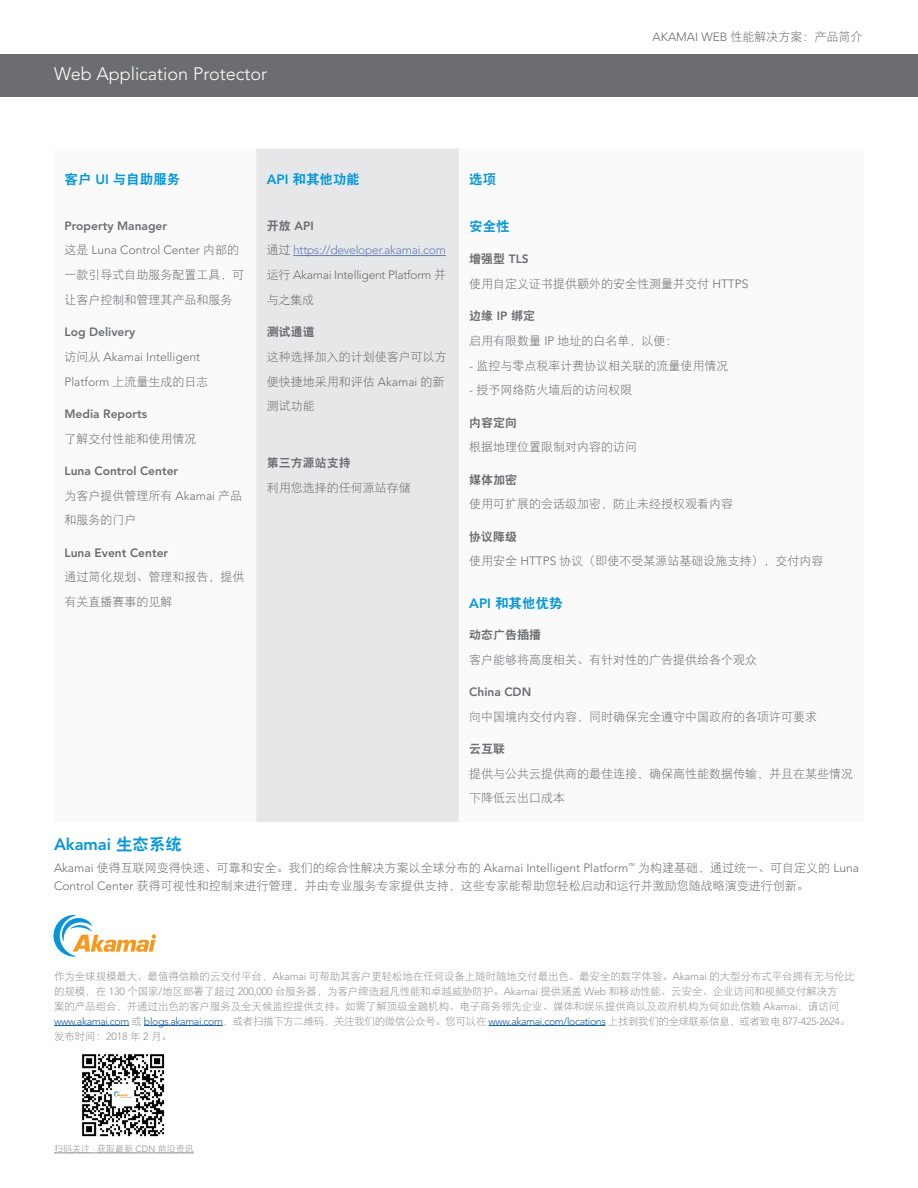
<style>
.page{position:relative;width:918px;height:1188px;background:#fff}
.page>*{position:absolute;margin:0;border:0;box-sizing:border-box;transform-origin:0 0}
.t1{font:300 18px "Avenir LT Std";color:#fff}
.Body_Copy{font:800 16.5px "Avenir LT Std";color:#0696d7}
.Body_Copy-2{font:13.5px "DFP Hei W9";color:#0696d7}
.Body_Copy-3{font:12px/24.8px "DFP Hei W3";color:#6c6d70}
.Body_Copy-4{font:800 12px "Avenir LT Std";color:#6c6d70}
.Body_Copy-5{font:300 12px/24.8px "Avenir LT Std";letter-spacing:-.02em;color:#607eb4;text-align:justify}
.Body_Copy-6{font:12px "DFP Hei W9";color:#6c6d70}
.Body_Copy-7{font:300 12px/24.8px "Avenir LT Std";color:#6c6d70}
.Hybrid_WAN_Solutions{font:12px "DFP Hei W3";color:#6c6d70}
.t2{font:10.5px/15px "DFP Hei W3";letter-spacing:-.01em;color:#8e9091}
.t3{font:9px "DFP Hei W3";color:#8e9091}
.s1{font-family:"Avenir LT Std";font-weight:300}
.s2{font-family:"Avenir LT Std";font-weight:800}
.s3{font-family:"DFP Hei W3";font-weight:400}
.s4{font-family:"DFP Hei W9";font-weight:400}
.s5{font-family:"DFP Hei W3";font-weight:400;color:#6c6d70}
.s6{color:#6c6d70}
.s7{font-family:"Avenir LT Std";font-weight:300;color:#175d9e}
</style>
<div class="page">
<div style="left:0;top:54px;width:918px;height:43px;background:#6c6d70"></div>
<div style="left:256px;top:148px;width:203px;height:674px;background:#e6e7e9"></div>
<hr style="left:293px;top:255px;width:153px;height:1px;background:#607eb4">
<hr style="left:54px;top:1025px;width:75px;height:1px;background:#175d9e">
<hr style="left:144px;top:1025px;width:79px;height:1px;background:#175d9e">
<hr style="left:489px;top:1025px;width:117px;height:1px;background:#175d9e">
<hr style="left:54px;top:1153px;width:140px;height:1px;background:#8e9091">
<svg style="left:53px;top:915px;width:103px;height:42px"></svg>
<img style="left:82px;top:1054px;width:83px;height:83px">
<p class="t1" style="left:54px;top:63px;width:215px">Web Application Protector</p>
<p class="Hybrid_WAN_Solutions" style="left:652px;top:30px;width:212px"><span class="s1">AKAMAI WEB</span> 性能解决方案：产品简介</p>
<p class="Body_Copy-2" style="left:64px;top:172px;width:117px">客户 <span class="s2">UI</span> 与自助服务</p>
<p class="Body_Copy-2" style="left:267px;top:172px;width:95px"><span class="s2">API</span> 和其他功能</p>
<p class="Body_Copy-2" style="left:469px;top:172px;width:28px">选项</p>
<p class="Body_Copy-4" style="left:64px;top:218px;width:104px">Property Manager</p>
<p class="Body_Copy-3" style="left:64px;top:237px;width:181px">这是 <span class="s1">Luna Control Center</span> 内部的一款引导式自助服务配置工具，可让客户控制和管理其产品和服务</p>
<p class="Body_Copy-4" style="left:64px;top:325px;width:72px">Log Delivery</p>
<p class="Body_Copy-7" style="left:64px;top:344px;width:146px"><span class="s3">访问从</span> Akamai Intelligent<br>Platform <span class="s3">上流量生成的日志</span></p>
<p class="Body_Copy-4" style="left:64px;top:407px;width:84px">Media Reports</p>
<p class="Body_Copy-3" style="left:64px;top:426px;width:133px">了解交付性能和使用情况</p>
<p class="Body_Copy-4" style="left:64px;top:464px;width:115px">Luna Control Center</p>
<p class="Body_Copy-3" style="left:64px;top:483px;width:179px">为客户提供管理所有 <span class="s1">Akamai</span> 产品和服务的门户</p>
<p class="Body_Copy-4" style="left:64px;top:545px;width:105px">Luna Event Center</p>
<p class="Body_Copy-3" style="left:64px;top:564px;width:181px">通过简化规划、管理和报告，提供有关直播赛事的见解</p>
<p class="Body_Copy-2" style="left:469px;top:219px;width:42px">安全性</p>
<p class="Body_Copy-6" style="left:469px;top:252px;width:61px">增强型 <span class="s2">TLS</span></p>
<p class="Body_Copy-3" style="left:469px;top:271px;width:281px">使用自定义证书提供额外的安全性测量并交付 <span class="s1">HTTPS</span></p>
<p class="Body_Copy-6" style="left:469px;top:309px;width:67px">边缘 <span class="s2">IP</span> 绑定</p>
<p class="Body_Copy-3" style="left:469px;top:328px;width:210px">启用有限数量 <span class="s1">IP</span> 地址的白名单，以便：</p>
<p class="Body_Copy-3" style="left:469px;top:353px;width:261px"><span class="s1">-</span> 监控与零点税率计费协议相关联的流量使用情况</p>
<p class="Body_Copy-3" style="left:469px;top:378px;width:165px"><span class="s1">-</span> 授予网络防火墙后的访问权限</p>
<p class="Body_Copy-6" style="left:469px;top:416px;width:49px">内容定向</p>
<p class="Body_Copy-3" style="left:469px;top:435px;width:169px">根据地理位置限制对内容的访问</p>
<p class="Body_Copy-6" style="left:469px;top:473px;width:49px">媒体加密</p>
<p class="Body_Copy-3" style="left:469px;top:492px;width:265px">使用可扩展的会话级加密，防止未经授权观看内容</p>
<p class="Body_Copy-6" style="left:469px;top:530px;width:49px">协议降级</p>
<p class="Body_Copy-3" style="left:469px;top:549px;width:356px">使用安全 <span class="s1">HTTPS</span> 协议（即使不受某源站基础设施支持），交付内容</p>
<p class="Body_Copy-2" style="left:469px;top:596px;width:95px"><span class="s2">API</span> 和其他优势</p>
<p class="Body_Copy-6" style="left:469px;top:628px;width:73px">动态广告插播</p>
<p class="Body_Copy-3" style="left:469px;top:647px;width:289px">客户能够将高度相关、有针对性的广告提供给各个观众</p>
<p class="Body_Copy-4" style="left:469px;top:685px;width:63px">China CDN</p>
<p class="Body_Copy-3" style="left:469px;top:704px;width:349px">向中国境内交付内容，同时确保完全遵守中国政府的各项许可要求</p>
<p class="Body_Copy-6" style="left:469px;top:742px;width:37px">云互联</p>
<p class="Body_Copy-3" style="left:469px;top:761px;width:385px">提供与公共云提供商的最佳连接，确保高性能数据传输，并且在某些情况下降低云出口成本</p>
<p class="Body_Copy-4" style="left:267px;top:218px;width:48px"><span class="s4">开放</span> API</p>
<p class="Body_Copy-5" style="left:267px;top:238px;width:181px"><span class="s5">通过</span> https://developer.akamai.com<span class="s5">运行</span> <span class="s6">Akamai Intelligent Platform</span> <span class="s5">并与之集成</span></p>
<p class="Body_Copy-6" style="left:267px;top:325px;width:49px">测试通道</p>
<p class="Body_Copy-3" style="left:267px;top:344px;width:181px">这种选择加入的计划使客户可以方便快捷地采用和评估 <span class="s1">Akamai</span> 的新测试功能</p>
<p class="Body_Copy-6" style="left:267px;top:457px;width:85px">第三方源站支持</p>
<p class="Body_Copy-3" style="left:267px;top:475px;width:145px">利用您选择的任何源站存储</p>
<p class="Body_Copy" style="left:54px;top:834px;width:130px">Akamai <span class="s4">生态系统</span></p>
<p class="Body_Copy-3" style="left:54px;top:858px;width:806px;line-height:18.8px"><span class="s1">Akamai</span> 使得互联网变得快速、可靠和安全。我们的综合性解决方案以全球分布的 <span class="s1">Akamai Intelligent Platform</span><sup>™</sup> 为构建基础，通过统一、可自定义的 <span class="s1">Luna<br>Control Center</span> 获得可视性和控制来进行管理，并由专业服务专家提供支持，这些专家能帮助您轻松启动和运行并激励您随战略演变进行创新。</p>
<p class="t2" style="left:54px;top:968px;width:802px">作为全球规模最大、最值得信赖的云交付平台，<span class="s1">Akamai</span> 可帮助其客户更轻松地在任何设备上随时随地交付最出色、最安全的数字体验。<span class="s1">Akamai</span> 的大型分布式平台拥有无与伦比的规模，在 <span class="s1">130</span> 个国家<span class="s1">/</span>地区部署了超过 <span class="s1">200,000</span> 台服务器，为客户缔造超凡性能和卓越威胁防护。<span class="s1">Akamai</span> 提供涵盖 <span class="s1">Web</span> 和移动性能、云安全、企业访问和视频交付解决方<br>案的产品组合，并通过出色的客户服务及全天候监控提供支持。如需了解顶级金融机构、电子商务领先企业、媒体和娱乐提供商以及政府机构为何如此信赖 <span class="s1">Akamai</span>，请访问<span class="s7">www.akamai.com</span> 或 <span class="s7">blogs.akamai.com</span>，或者扫描下方二维码，关注我们的微信公众号。您可以在 <span class="s7">www.akamai.com/locations</span> 上找到我们的全球联系信息，或者致电 <span class="s1">877-425-2624</span>。发布时间：<span class="s1">2018</span> 年 <span class="s1">2</span> 月。</p>
<p class="t3" style="left:54px;top:1144px;width:141px">扫码关注 <span class="s1">·</span> 获取最新 <span class="s1">CDN</span> 前沿资讯</p>
</div>
